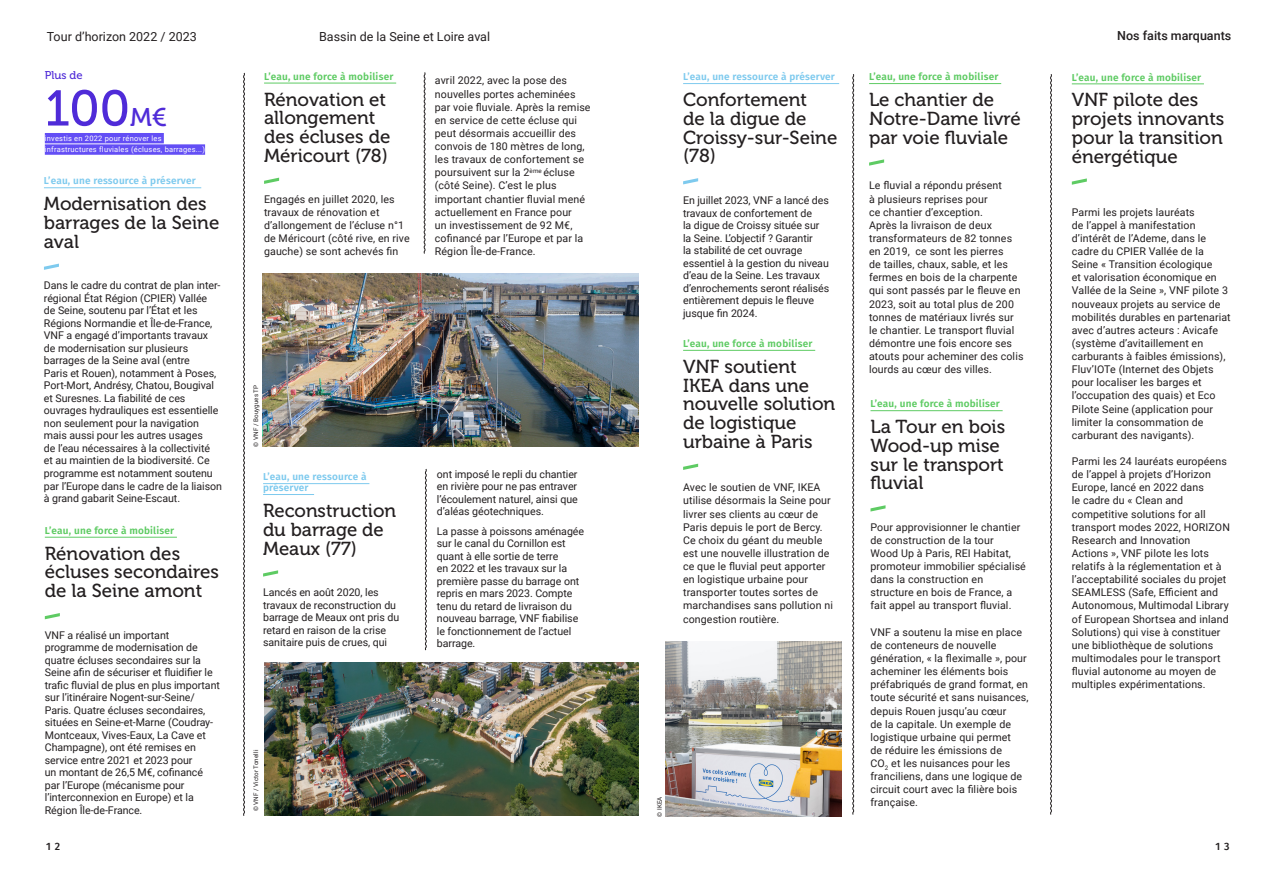
<style>
.page{position:relative;width:1276px;height:886px;background:#fff}
.page>*{position:absolute;margin:0;border:0;box-sizing:border-box;transform-origin:0 0}
.t1{font:50px "Museo 500";color:#4f2bd8}
.t2{font:18.75px/18.8px "Museo 500";color:#231f20}
.t3{font:12.5px "Roboto";color:#231f20}
.t4{font:500 12.5px "Roboto";color:#231f20}
.t5{font:11.25px "Museo 500";color:#4f2bd8}
.t6{font:10.62px/13.1px "Roboto";letter-spacing:.01em;color:#231f20}
.t7{font:500 10.62px "Fira Sans";color:#231f20}
.t8{font:600 10px "Fira Sans";letter-spacing:.02em;color:#5ecb63}
.t9{font:600 10px/10.9px "Fira Sans";letter-spacing:.02em;color:#7ecaee}
.t10{font:7.5px/11.4px "Roboto";letter-spacing:.03em;color:#fff}
.t11{font:6.25px "Roboto";letter-spacing:.01em;color:#231f20}
.s1{font-size:25.5px}
</style>
<div class="page">
<svg style="left:852px;top:74px;width:2px;height:741px"></svg>
<hr style="left:683px;top:83px;width:156px;height:1px;background:#7ecaee">
<svg style="left:683px;top:178px;width:15px;height:6px"></svg>
<svg style="left:423px;top:72px;width:3px;height:182px"></svg>
<img style="left:264px;top:663px;width:374px;height:152px">
<img style="left:262px;top:274px;width:376px;height:172px">
<svg style="left:243px;top:73px;width:2px;height:743px"></svg>
<div style="left:45px;top:133px;width:119px;height:10px;background:#634ef5"></div>
<div style="left:45px;top:144px;width:160px;height:11px;background:#634ef5"></div>
<hr style="left:264px;top:83px;width:132px;height:1px;background:#5ecb63">
<svg style="left:264px;top:178px;width:15px;height:6px"></svg>
<hr style="left:44px;top:187px;width:157px;height:1px;background:#7ecaee">
<svg style="left:44px;top:264px;width:15px;height:6px"></svg>
<hr style="left:263px;top:483px;width:106px;height:1px;background:#7ecaee">
<hr style="left:263px;top:494px;width:51px;height:1px;background:#7ecaee">
<svg style="left:263px;top:570px;width:15px;height:6px"></svg>
<svg style="left:1050px;top:74px;width:2px;height:741px"></svg>
<svg style="left:425px;top:469px;width:2px;height:181px"></svg>
<hr style="left:683px;top:350px;width:132px;height:1px;background:#5ecb63">
<svg style="left:683px;top:464px;width:15px;height:6px"></svg>
<hr style="left:869px;top:83px;width:132px;height:1px;background:#5ecb63">
<svg style="left:869px;top:159px;width:15px;height:7px"></svg>
<hr style="left:870px;top:410px;width:132px;height:1px;background:#5ecb63">
<svg style="left:870px;top:505px;width:15px;height:6px"></svg>
<hr style="left:1071px;top:84px;width:133px;height:1px;background:#5ecb63">
<svg style="left:1071px;top:178px;width:16px;height:7px"></svg>
<hr style="left:45px;top:537px;width:132px;height:1px;background:#5ecb63">
<svg style="left:45px;top:613px;width:15px;height:6px"></svg>
<img style="left:665px;top:641px;width:176px;height:175px">
<p class="t4" style="left:1117px;top:27px;width:115px">Nos faits marquants</p>
<p class="t3" style="left:47px;top:28px;width:151px">Tour d’horizon 2022 / 2023</p>
<p class="t3" style="left:319px;top:28px;width:172px">Bassin de la Seine et Loire aval</p>
<p class="t6" style="left:435px;top:74px;width:157px">avril 2022, avec la pose des nouvelles portes acheminées par voie fluviale. Après la remise en service de cette écluse qui peut désormais accueillir des convois de 180 mètres de long, les travaux de confortement se poursuivent sur la 2<sup>ème</sup> écluse (côté Seine). C’est le plus important chantier fluvial mené actuellement en France pour<br>un investissement de 92 M€, cofinancé par l’Europe et par la<br>Région Île-de-France.</p>
<p class="t5" style="left:45px;top:69px;width:39px">Plus de</p>
<p class="t1" style="left:45px;top:81px;width:124px">100<span class="s1">M€</span></p>
<p class="t10" style="left:45px;top:132px;width:162px">investis en 2022 pour rénover les infrastructures fluviales (écluses, barrages...)</p>
<p class="t8" style="left:264px;top:68px;width:131px">L’eau, une force à mobiliser</p>
<p class="t2" style="left:264px;top:90px;width:128px">Rénovation et allongement des écluses de<br>Méricourt (78)</p>
<p class="t6" style="left:264px;top:192px;width:147px">Engagés en juillet 2020, les travaux de rénovation et d’allongement de l’écluse n°1 de Méricourt (côté rive, en rive gauche) se sont achevés fin</p>
<p class="t9" style="left:683px;top:71px;width:153px">L’eau, une ressource à préserver</p>
<p class="t2" style="left:683px;top:91px;width:156px">Confortement<br>de la digue de<br>Croissy-sur-Seine (78)</p>
<p class="t6" style="left:683px;top:194px;width:148px;line-height:12.5px">En juillet 2023, VNF a lancé des travaux de confortement de<br>la digue de Croissy située sur la Seine. L’objectif ? Garantir<br>la stabilité de cet ouvrage essentiel à la gestion du niveau d’eau de la Seine. Les travaux d’enrochements seront réalisés entièrement depuis le fleuve jusque fin 2024.</p>
<p class="t8" style="left:869px;top:69px;width:131px">L’eau, une force à mobiliser</p>
<p class="t2" style="left:869px;top:91px;width:153px">Le chantier de<br>Notre-Dame livré par voie fluviale</p>
<p class="t6" style="left:869px;top:179px;width:156px">Le fluvial a répondu présent<br>à plusieurs reprises pour<br>ce chantier d’exception.<br>Après la livraison de deux transformateurs de 82 tonnes en 2019, ce sont les pierres<br>de tailles, chaux, sable, et les fermes en bois de la charpente qui sont passés par le fleuve en<br>2023, soit au total plus de 200 tonnes de matériaux livrés sur le chantier. Le transport fluvial démontre une fois encore ses atouts pour acheminer des colis lourds au cœur des villes.</p>
<p class="t8" style="left:870px;top:396px;width:131px">L’eau, une force à mobiliser</p>
<p class="t2" style="left:870px;top:418px;width:136px">La Tour en bois<br>Wood-up mise sur le transport fluvial</p>
<p class="t6" style="left:870px;top:520px;width:157px">Pour approvisionner le chantier de construction de la tour<br>Wood Up à Paris, REI Habitat, promoteur immobilier spécialisé dans la construction en structure en bois de France, a fait appel au transport fluvial.</p>
<p class="t6" style="left:870px;top:625px;width:160px">VNF a soutenu la mise en place de conteneurs de nouvelle génération, « la fleximalle », pour acheminer les éléments bois préfabriqués de grand format, en toute sécurité et sans nuisances, depuis Rouen jusqu’au cœur<br>de la capitale. Un exemple de logistique urbaine qui permet<br>de réduire les émissions de<br>CO<sub>2</sub> et les nuisances pour les franciliens, dans une logique de circuit court avec la filière bois française.</p>
<p class="t8" style="left:1071px;top:69px;width:131px">L’eau, une force à mobiliser</p>
<p class="t2" style="left:1071px;top:91px;width:154px">VNF pilote des projets innovants pour la transition énergétique</p>
<p class="t9" style="left:44px;top:175px;width:153px">L’eau, une ressource à préserver</p>
<p class="t2" style="left:44px;top:195px;width:177px">Modernisation des barrages de la Seine aval</p>
<p class="t6" style="left:44px;top:279px;width:180px;line-height:12.5px">Dans le cadre du contrat de plan inter&shy;régional État Région (CPIER) Vallée<br>de Seine, soutenu par l’État et les Régions Normandie et Île-de-France, VNF a engagé d’importants travaux de modernisation sur plusieurs barrages de la Seine aval (entre<br>Paris et Rouen), notamment à Poses, Port-Mort, Andrésy, Chatou, Bougival et Suresnes. La fiabilité de ces ouvrages hydrauliques est essentielle non seulement pour la navigation mais aussi pour les autres usages<br>de l’eau nécessaires à la collectivité<br>et au maintien de la biodiversité. Ce programme est notamment soutenu par l’Europe dans le cadre de la liaison à grand gabarit Seine-Escaut.</p>
<p class="t6" style="left:1071px;top:205px;width:160px">Parmi les projets lauréats<br>de l’appel à manifestation d’intérêt de l’Ademe, dans le cadre du CPIER Vallée de la<br>Seine « Transition écologique<br>et valorisation économique en<br>Vallée de la Seine », VNF pilote 3 nouveaux projets au service de mobilités durables en partenariat avec d’autres acteurs : Avicafe (système d’avitaillement en carburants à faibles émissions),<br>Fluv’IOTe (Internet des Objets pour localiser les barges et l’occupation des quais) et Eco<br>Pilote Seine (application pour limiter la consommation de carburant des navigants).</p>
<p class="t6" style="left:1071px;top:454px;width:160px">Parmi les 24 lauréats européens de l’appel à projets d’Horizon<br>Europe, lancé en 2022 dans<br>le cadre du « Clean and competitive solutions for all transport modes 2022, HORIZON<br>Research and Innovation<br>Actions », VNF pilote les lots relatifs à la réglementation et à l’acceptabilité sociales du projet<br>SEAMLESS (Safe, Efficient and<br>Autonomous, Multimodal Library of European Shortsea and inland<br>Solutions) qui vise à constituer une bibliothèque de solutions multimodales pour le transport fluvial autonome au moyen de multiples expérimentations.</p>
<p class="t8" style="left:683px;top:335px;width:131px">L’eau, une force à mobiliser</p>
<p class="t2" style="left:683px;top:357px;width:154px">VNF soutient<br>IKEA dans une nouvelle solution de logistique urbaine à Paris</p>
<p class="t6" style="left:683px;top:481px;width:151px">Avec le soutien de VNF, IKEA utilise désormais la Seine pour livrer ses clients au cœur de<br>Paris depuis le port de Bercy.<br>Ce choix du géant du meuble est une nouvelle illustration de ce que le fluvial peut apporter en logistique urbaine pour transporter toutes sortes de marchandises sans pollution ni congestion routière.</p>
<p class="t11" style="left:252px;top:446px;width:63px;rotate:-90deg">© VNF / Bouygues TP</p>
<p class="t6" style="left:437px;top:467px;width:142px;line-height:12.5px;text-align:justify">ont imposé le repli du chantier en rivière pour ne pas entraver l’écoulement naturel, ainsi que d’aléas géotechniques.</p>
<p class="t6" style="left:437px;top:524px;width:149px;line-height:12.5px">La passe à poissons aménagée sur le canal du Cornillon est quant à elle sortie de terre<br>en 2022 et les travaux sur la première passe du barrage ont repris en mars 2023. Compte tenu du retard de livraison du nouveau barrage, VNF fiabilise le fonctionnement de l’actuel barrage.</p>
<p class="t9" style="left:263px;top:471px;width:105px">L’eau, une ressource à préserver</p>
<p class="t2" style="left:263px;top:501px;width:134px">Reconstruction du barrage de<br>Meaux (77)</p>
<p class="t6" style="left:263px;top:586px;width:138px;line-height:12.5px">Lancés en août 2020, les travaux de reconstruction du barrage de Meaux ont pris du retard en raison de la crise sanitaire puis de crues, qui</p>
<p class="t8" style="left:45px;top:522px;width:131px">L’eau, une force à mobiliser</p>
<p class="t2" style="left:45px;top:544px;width:175px">Rénovation des écluses secondaires de la Seine amont</p>
<p class="t6" style="left:45px;top:628px;width:177px;line-height:12.5px">VNF a réalisé un important programme de modernisation de quatre écluses secondaires sur la Seine afin de sécuriser et fluidifier le trafic fluvial de plus en plus important sur l’itinéraire Nogent-sur-Seine/ Paris. Quatre écluses secondaires, situées en Seine-et-Marne (Coudray-Montceaux, Vives-Eaux, La Cave et Champagne), ont été remises en service entre 2021 et 2023 pour<br>un montant de 26,5 M€, cofinancé par l’Europe (mécanisme pour l’interconnexion en Europe) et la Région Île-de-France.</p>
<p class="t7" style="left:46px;top:838px;width:16px">1 2</p>
<p class="t7" style="left:1215px;top:838px;width:16px">1 3</p>
<p class="t11" style="left:252px;top:811px;width:63px;rotate:-90deg">© VNF / Victor Tonelli</p>
<p class="t11" style="left:655px;top:816px;width:22px;rotate:-90deg">© IKEA</p>
</div>
